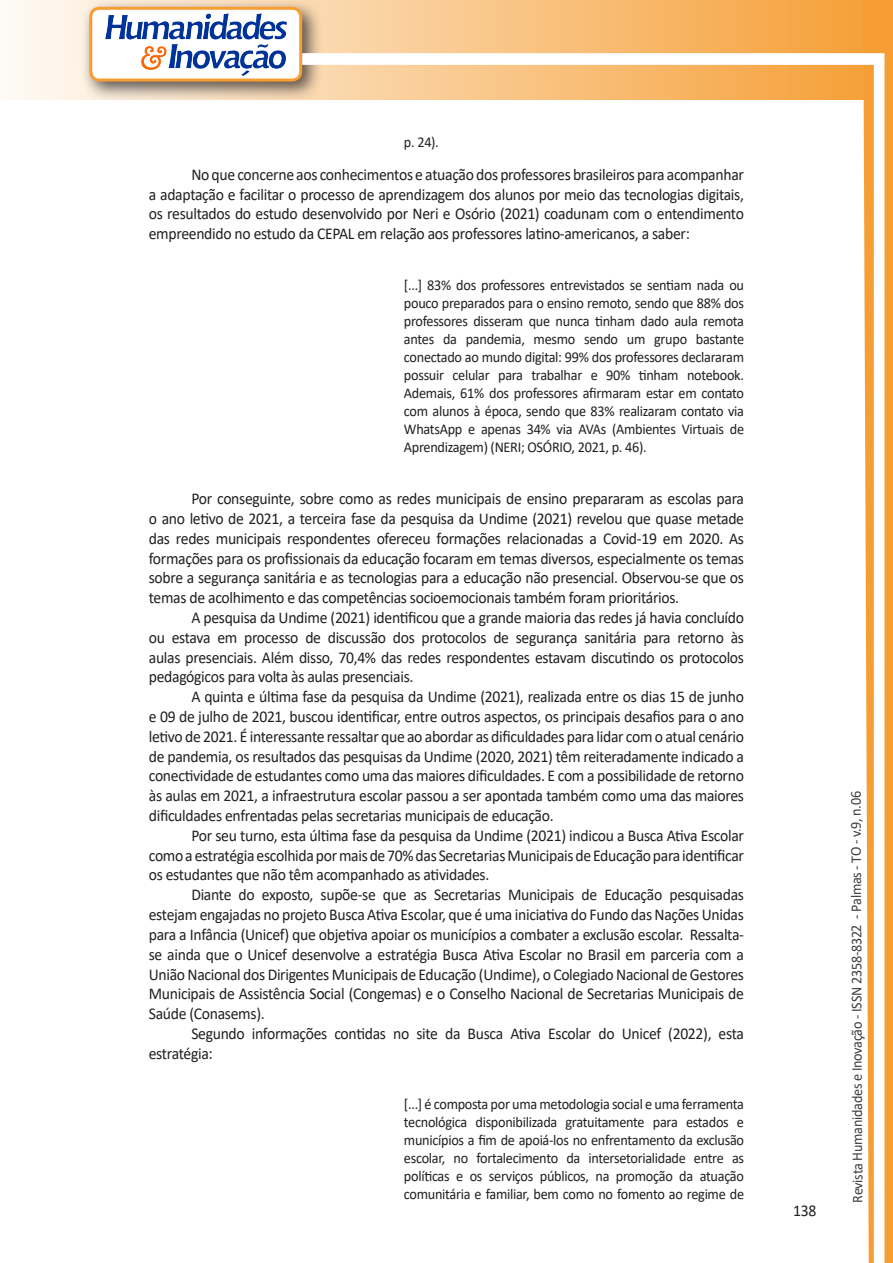
<style>
.page{position:relative;width:893px;height:1263px;background:#fff}
.page>*{position:absolute;margin:0;border:0;box-sizing:border-box;transform-origin:0 0}
.texto{font:16.5px/19.8px "Calibri";letter-spacing:-.02em;color:#231f20;text-align:justify;scale:.95 1}
.citacao{font:15px/18px "Calibri";letter-spacing:-.02em;color:#231f20;text-align:justify;scale:.95 1}
.t1{font:15px "Calibri";letter-spacing:-.025em;color:#3e3e3f;scale:.95 1}
</style>
<div class="page">
<svg style="left:5px;top:0;width:858px;height:100px;background:#f9c484"></svg>
<div style="left:81px;top:0;width:241px;height:102px;background:#231f20;opacity:.75"></div>
<div style="left:91px;top:8px;width:210px;height:72px;background:#fff;border-radius:9px"></div>
<div style="left:89px;top:7px;width:213px;height:75px;border:3px solid #f69e34;border-radius:9px"></div>
<div style="left:302px;top:53px;width:582px;height:12px;background:#fff;border:2px solid #fff"></div>
<svg style="left:863px;top:0;width:30px;height:1263px"></svg>
<img style="left:105px;top:13px;width:181px;height:62px">
<p class="citacao" style="left:404px;top:133px;width:38px">p. 24).</p>
<p class="texto" style="left:149px;top:164px;width:628px;text-indent:43px">No que concerne aos conhecimentos e atuação dos professores brasileiros para acompanhar a adaptação e facilitar o processo de aprendizagem dos alunos por meio das tecnologias digitais, os resultados do estudo desenvolvido por Neri e Osório (2021) coadunam com o entendimento empreendido no estudo da CEPAL em relação aos professores latino-americanos, a saber:</p>
<p class="citacao" style="left:404px;top:275px;width:360px">[...] 83% dos professores entrevistados se sentiam nada ou pouco preparados para o ensino remoto, sendo que 88% dos professores disseram que nunca tinham dado aula remota antes da pandemia, mesmo sendo um grupo bastante conectado ao mundo digital: 99% dos professores declararam possuir celular para trabalhar e 90% tinham notebook.<br>Ademais, 61% dos professores afirmaram estar em contato com alunos à época, sendo que 83% realizaram contato via WhatsApp e apenas 34% via AVAs (Ambientes Virtuais de Aprendizagem) (NERI; OSÓRIO, 2021, p. 46).</p>
<p class="texto" style="left:149px;top:488px;width:628px;text-indent:43px">Por conseguinte, sobre como as redes municipais de ensino prepararam as escolas para o ano letivo de 2021, a terceira fase da pesquisa da Undime (2021) revelou que quase metade das redes municipais respondentes ofereceu formações relacionadas a Covid-19 em 2020. As formações para os profissionais da educação focaram em temas diversos, especialmente os temas sobre a segurança sanitária e as tecnologias para a educação não presencial. Observou-se que os temas de acolhimento e das competências socioemocionais também foram prioritários.</p>
<p class="texto" style="left:149px;top:607px;width:628px;text-indent:43px">A pesquisa da Undime (2021) identificou que a grande maioria das redes já havia concluído ou estava em processo de discussão dos protocolos de segurança sanitária para retorno às aulas presenciais. Além disso, 70,4% das redes respondentes estavam discutindo os protocolos pedagógicos para volta às aulas presenciais.</p>
<p class="texto" style="left:149px;top:686px;width:628px;text-indent:43px">A quinta e última fase da pesquisa da Undime (2021), realizada entre os dias 15 de junho e 09 de julho de 2021, buscou identificar, entre outros aspectos, os principais desafios para o ano letivo de 2021. É interessante ressaltar que ao abordar as dificuldades para lidar com o atual cenário de pandemia, os resultados das pesquisas da Undime (2020, 2021) têm reiteradamente indicado a conectividade de estudantes como uma das maiores dificuldades. E com a possibilidade de retorno às aulas em 2021, a infraestrutura escolar passou a ser apontada também como uma das maiores dificuldades enfrentadas pelas secretarias municipais de educação.</p>
<p class="texto" style="left:149px;top:825px;width:628px;text-indent:43px">Por seu turno, esta última fase da pesquisa da Undime (2021) indicou a Busca Ativa Escolar como a estratégia escolhida por mais de 70% das Secretarias Municipais de Educação para identificar os estudantes que não têm acompanhado as atividades.</p>
<p class="texto" style="left:149px;top:884px;width:628px;text-indent:43px">Diante do exposto, supõe-se que as Secretarias Municipais de Educação pesquisadas estejam engajadas no projeto Busca Ativa Escolar, que é uma iniciativa do Fundo das Nações Unidas para a Infância (Unicef) que objetiva apoiar os municípios a combater a exclusão escolar. Ressalta&shy;se ainda que o Unicef desenvolve a estratégia Busca Ativa Escolar no Brasil em parceria com a União Nacional dos Dirigentes Municipais de Educação (Undime), o Colegiado Nacional de Gestores Municipais de Assistência Social (Congemas) e o Conselho Nacional de Secretarias Municipais de Saúde (Conasems).</p>
<p class="texto" style="left:149px;top:1023px;width:628px;text-indent:43px">Segundo informações contidas no site da Busca Ativa Escolar do Unicef (2022), esta estratégia:</p>
<p class="citacao" style="left:404px;top:1095px;width:360px">[...] é composta por uma metodologia social e uma ferramenta tecnológica disponibilizada gratuitamente para estados e municípios a fim de apoiá-los no enfrentamento da exclusão escolar, no fortalecimento da intersetorialidade entre as políticas e os serviços públicos, na promoção da atuação comunitária e familiar, bem como no fomento ao regime de</p>
<p class="texto" style="left:793px;top:1200px;width:26px">138</p>
<p class="t1" style="left:846px;top:1203px;width:435px;rotate:-90deg">Revista Humanidades e Inovação - ISSN 2358-8322 - Palmas - TO - v.9, n.06</p>
</div>
